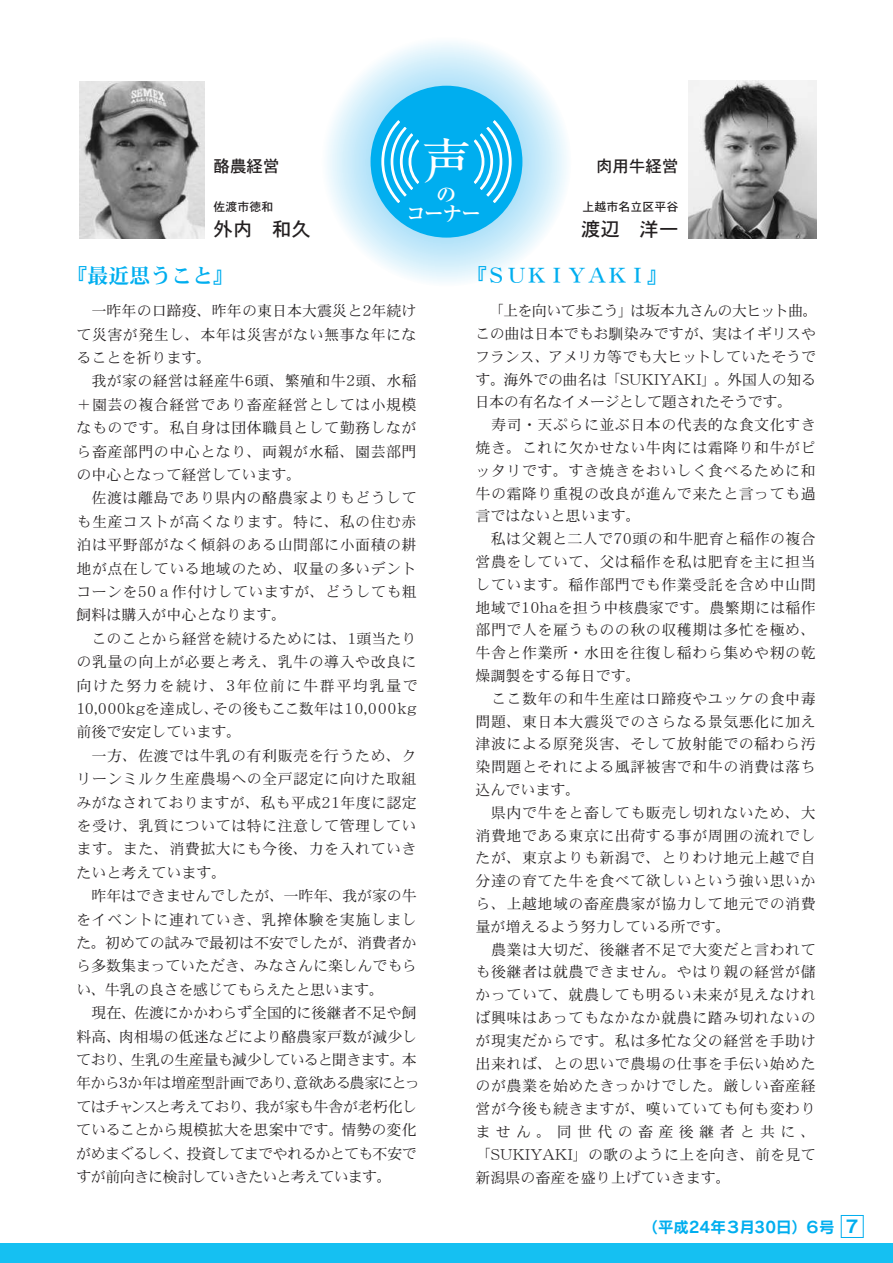
<style>
.page{position:relative;width:893px;height:1263px;background:#fff}
.page>*{position:absolute;margin:0;border:0;box-sizing:border-box;transform-origin:0 0}
.t1{font:700 49.5px "A1 Mincho Std";color:#fff}
.t2{font:21px "DFPHS Mincho CID W7";letter-spacing:-.04em;color:#00aeef}
.t3{font:700 20.25px "Ryumin Pro";color:#fff}
.t4{font:19.5px "DFPHS Gothic CID W5";color:#231f20}
.t5{font:16.5px "DFPHS Gothic CID W5";color:#231f20}
.t6{font:15.6px "Rodin CID B";letter-spacing:-.01em;color:#00aeef}
.t7{font:15px/22.8px "DFPHS Mincho CID W3";letter-spacing:.03em;color:#231f20;text-align:justify}
.t8{font:15px/23.4px "DFPHS Mincho CID W3";letter-spacing:-.03em;color:#231f20}
.t9{font:12px "DFPHS Gothic CID W5";color:#231f20}
.s1{font-size:17.25px}
</style>
<div class="page">
<div style="left:0;top:1244px;width:893px;height:19px;background:#15c0f2"></div>
<svg style="left:322px;top:37px;width:249px;height:249px"></svg>
<div style="left:371px;top:86px;width:151px;height:152px;background:#00aeef;border-radius:50%"></div>
<svg style="left:473px;top:117px;width:41px;height:89px"></svg>
<svg style="left:379px;top:117px;width:41px;height:89px"></svg>
<div style="left:841px;top:1215px;width:23px;height:23px;border:1px solid #00aeef"></div>
<img style="left:80px;top:82px;width:125px;height:156px">
<img style="left:688px;top:81px;width:128px;height:157px">
<p class="t5" style="left:213px;top:157px;width:67px">酪農経営</p>
<p class="t9" style="left:213px;top:200px;width:61px">佐渡市徳和</p>
<h3 class="t4" style="left:213px;top:218px;width:99px">外内　和久</h3>
<h1 class="t1" style="left:422px;top:121px;width:51px">声</h1>
<h3 class="t3" style="left:406px;top:197px;width:77px">コーナー</h3>
<h3 class="t3" style="left:436px;top:178px;width:22px">の</h3>
<p class="t5" style="left:596px;top:157px;width:84px">肉用牛経営</p>
<p class="t9" style="left:582px;top:200px;width:97px">上越市名立区平谷</p>
<h3 class="t4" style="left:581px;top:218px;width:99px">渡辺　洋一</h3>
<h2 class="t2" style="left:66px;top:264px;width:170px">『最近思うこと』</h2>
<h2 class="t2" style="left:466px;top:264px;width:204px">『ＳＵＫＩＹＡＫＩ』</h2>
<p class="t7" style="left:77px;top:299px;width:342px;line-height:23.4px;text-indent:15px">一昨年の口蹄疫、昨年の東日本大震災と2年続けて災害が発生し、本年は災害がない無事な年になることを祈ります。</p>
<p class="t7" style="left:77px;top:369px;width:342px;line-height:23.4px;text-indent:15px">我が家の経営は経産牛6頭、繁殖和牛2頭、水稲＋園芸の複合経営であり畜産経営としては小規模なものです。私自身は団体職員として勤務しながら畜産部門の中心となり、両親が水稲、園芸部門の中心となって経営しています。</p>
<p class="t7" style="left:77px;top:486px;width:342px;line-height:23.4px;text-indent:15px">佐渡は離島であり県内の酪農家よりもどうしても生産コストが高くなります。特に、私の住む赤泊は平野部がなく傾斜のある山間部に小面積の耕地が点在している地域のため、収量の多いデントコーンを50ａ作付けしていますが、どうしても粗飼料は購入が中心となります。</p>
<p class="t7" style="left:77px;top:626px;width:343px;line-height:23.4px;text-indent:15px">このことから経営を続けるためには、1頭当たりの乳量の向上が必要と考え、乳牛の導入や改良に向けた努力を続け、3年位前に牛群平均乳量で10,000kgを達成し、その後もここ数年は10,000kg前後で安定しています。</p>
<p class="t7" style="left:77px;top:743px;width:342px;line-height:23.4px;text-indent:15px">一方、佐渡では牛乳の有利販売を行うため、クリーンミルク生産農場への全戸認定に向けた取組みがなされておりますが、私も平成21年度に認定を受け、乳質については特に注意して管理しています。また、消費拡大にも今後、力を入れていきたいと考えています。</p>
<p class="t7" style="left:76px;top:884px;width:342px;line-height:23.4px;text-indent:15px">昨年はできませんでしたが、一昨年、我が家の牛をイベントに連れていき、乳搾体験を実施しました。初めての試みで最初は不安でしたが、消費者から多数集まっていただき、みなさんに楽しんでもらい、牛乳の良さを感じてもらえたと思います。</p>
<p class="t8" style="left:76px;top:1001px;width:345px;text-indent:15px">現在、佐渡にかかわらず全国的に後継者不足や飼料高、肉相場の低迷などにより酪農家戸数が減少しており、生乳の生産量も減少していると聞きます。本年から3か年は増産型計画であり、意欲ある農家にとってはチャンスと考えており、我が家も牛舎が老朽化していることから規模拡大を思案中です。情勢の変化がめまぐるしく、投資してまでやれるかとても不安ですが前向きに検討していきたいと考えています。</p>
<p class="t7" style="left:475px;top:299px;width:344px;text-align:left;text-indent:14px">「上を向いて歩こう」は坂本九さんの大ヒット曲。この曲は日本でもお馴染みですが、実はイギリスやフランス、アメリカ等でも大ヒットしていたそうです。海外での曲名は「SUKIYAKI」。外国人の知る日本の有名なイメージとして題されたそうです。<br>　寿司・天ぷらに並ぶ日本の代表的な食文化すき焼き。これに欠かせない牛肉には霜降り和牛がピッタリです。すき焼きをおいしく食べるために和牛の霜降り重視の改良が進んで来たと言っても過言ではないと思います。<br>　私は父親と二人で70頭の和牛肥育と稲作の複合営農をしていて、父は稲作を私は肥育を主に担当しています。稲作部門でも作業受託を含め中山間地域で10haを担う中核農家です。農繁期には稲作部門で人を雇うものの秋の収穫期は多忙を極め、牛舎と作業所・水田を往復し稲わら集めや籾の乾燥調製をする毎日です。<br>　ここ数年の和牛生産は口蹄疫やユッケの食中毒問題、東日本大震災でのさらなる景気悪化に加え津波による原発災害、そして放射能での稲わら汚染問題とそれによる風評被害で和牛の消費は落ち込んでいます。<br>　県内で牛をと畜しても販売し切れないため、大消費地である東京に出荷する事が周囲の流れでしたが、東京よりも新潟で、とりわけ地元上越で自分達の育てた牛を食べて欲しいという強い思いから、上越地域の畜産農家が協力して地元での消費量が増えるよう努力している所です。<br>　農業は大切だ、後継者不足で大変だと言われても後継者は就農できません。やはり親の経営が儲かっていて、就農しても明るい未来が見えなければ興味はあってもなかなか就農に踏み切れないのが現実だからです。私は多忙な父の経営を手助け出来れば、との思いで農場の仕事を手伝い始めたのが農業を始めたきっかけでした。厳しい畜産経営が今後も続きますが、嘆いていても何も変わりません。同世代の畜産後継者と共に、「SUKIYAKI」の歌のように上を向き、前を見て新潟県の畜産を盛り上げていきます。</p>
<p class="t6" style="left:642px;top:1216px;width:220px">（平成24年３月30日）６号<span class="s1">７</span></p>
</div>
